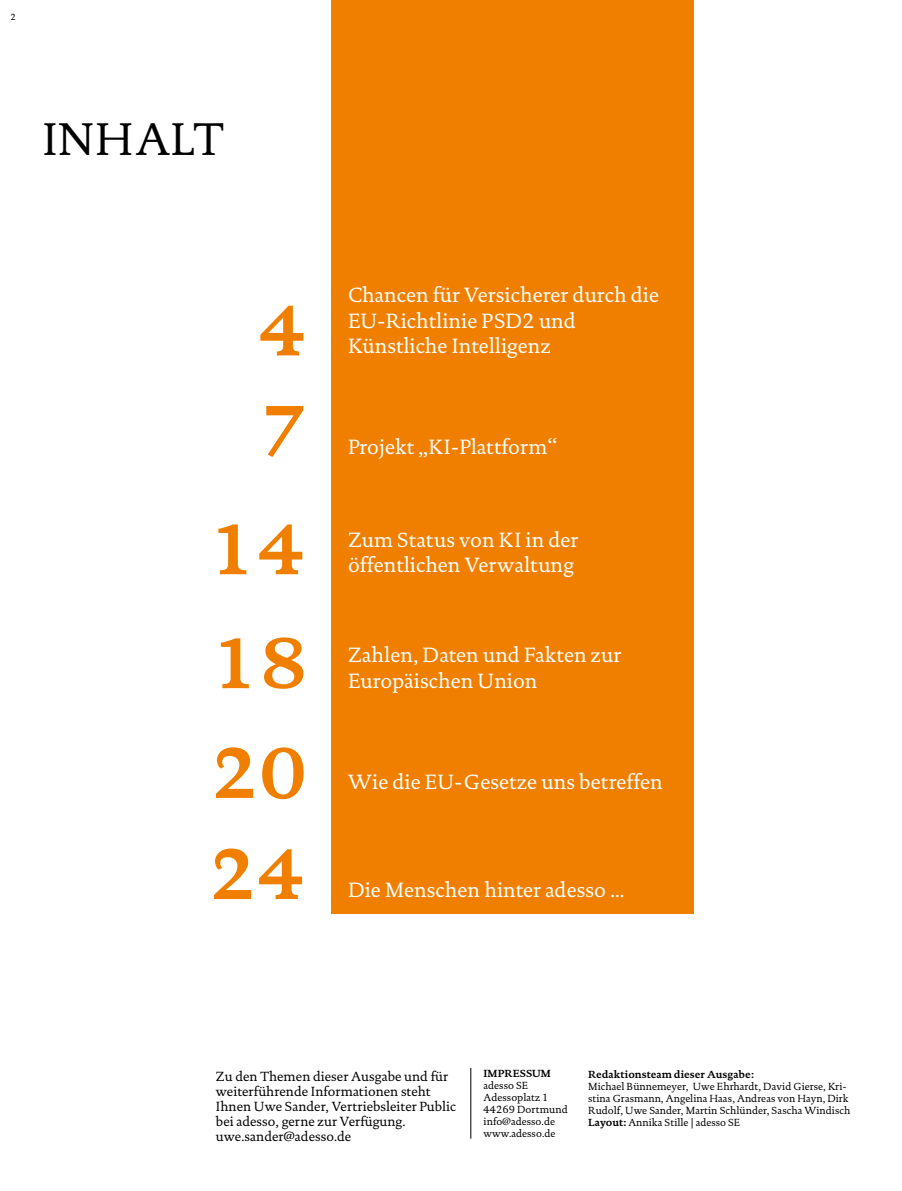
<style>
.page{position:relative;width:902px;height:1191px;background:#fff}
.page>*{position:absolute;margin:0;border:0;box-sizing:border-box;transform-origin:0 0}
.t1{font:46.5px "DTL Documenta TOT";color:#000}
.t2{font:21px/25.2px "DTL Documenta TOT";color:#fff}
.t3{font:13.5px/15px "DTL Documenta TOT";color:#000}
.t4{font:10.5px/12px "DTL Documenta TOT";color:#000}
.t5{font:700 10.5px "DTL Documenta TOT";color:#000}
.t6{font:9px "DTL Documenta TOT";color:#000}
.s1{font-weight:700}
</style>
<div class="page">
<hr style="left:470px;top:1068px;width:1px;height:70px;background:#000">
<div style="left:331px;top:0;width:362px;height:913px;background:#f07f00"></div>
<svg style="left:260px;top:306px;width:43px;height:49px"></svg>
<svg style="left:266px;top:406px;width:37px;height:51px"></svg>
<svg style="left:216px;top:747px;width:87px;height:52px"></svg>
<svg style="left:218px;top:524px;width:84px;height:50px"></svg>
<svg style="left:221px;top:637px;width:82px;height:52px"></svg>
<svg style="left:214px;top:848px;width:88px;height:51px"></svg>
<p class="t6" style="left:11px;top:12px;width:7px">2</p>
<h1 class="t1" style="left:43px;top:112px;width:182px">INHALT</h1>
<h2 class="t2" style="left:348px;top:282px;width:312px">Chancen für Versicherer durch die<br>EU-Richtlinie PSD2 und<br>Künstliche Intelligenz</h2>
<h2 class="t2" style="left:348px;top:434px;width:211px">Projekt „KI-Plattform“</h2>
<h2 class="t2" style="left:348px;top:527px;width:232px">Zum Status von KI in der öffentlichen Verwaltung</h2>
<h2 class="t2" style="left:348px;top:642px;width:275px">Zahlen, Daten und Fakten zur<br>Europäischen Union</h2>
<h2 class="t2" style="left:348px;top:768px;width:316px">Wie die EU-Gesetze uns betreffen</h2>
<h2 class="t2" style="left:348px;top:876px;width:278px">Die Menschen hinter adesso ...</h2>
<p class="t3" style="left:216px;top:1068px;width:241px">Zu den Themen dieser Ausgabe und für weiterführende Informationen steht Ihnen Uwe Sander, Vertriebsleiter Public bei adesso, gerne zur Verfügung. uwe.sander@adesso.de</p>
<p class="t5" style="left:483px;top:1067px;width:69px">IMPRESSUM</p>
<p class="t4" style="left:483px;top:1079px;width:86px">adesso SE<br>Adessoplatz 1<br>44269 Dortmund info@adesso.de www.adesso.de</p>
<p class="t5" style="left:588px;top:1068px;width:167px">Redaktionsteam dieser Ausgabe:</p>
<p class="t4" style="left:588px;top:1080px;width:263px">Michael Bünnemeyer, Uwe Ehrhardt, David Gierse, Kri&shy;stina Grasmann, Angelina Haas, Andreas von Hayn, Dirk Rudolf, Uwe Sander, Martin Schlünder, Sascha Windisch <span class="s1">Layout:</span> Annika Stille | adesso SE</p>
</div>
